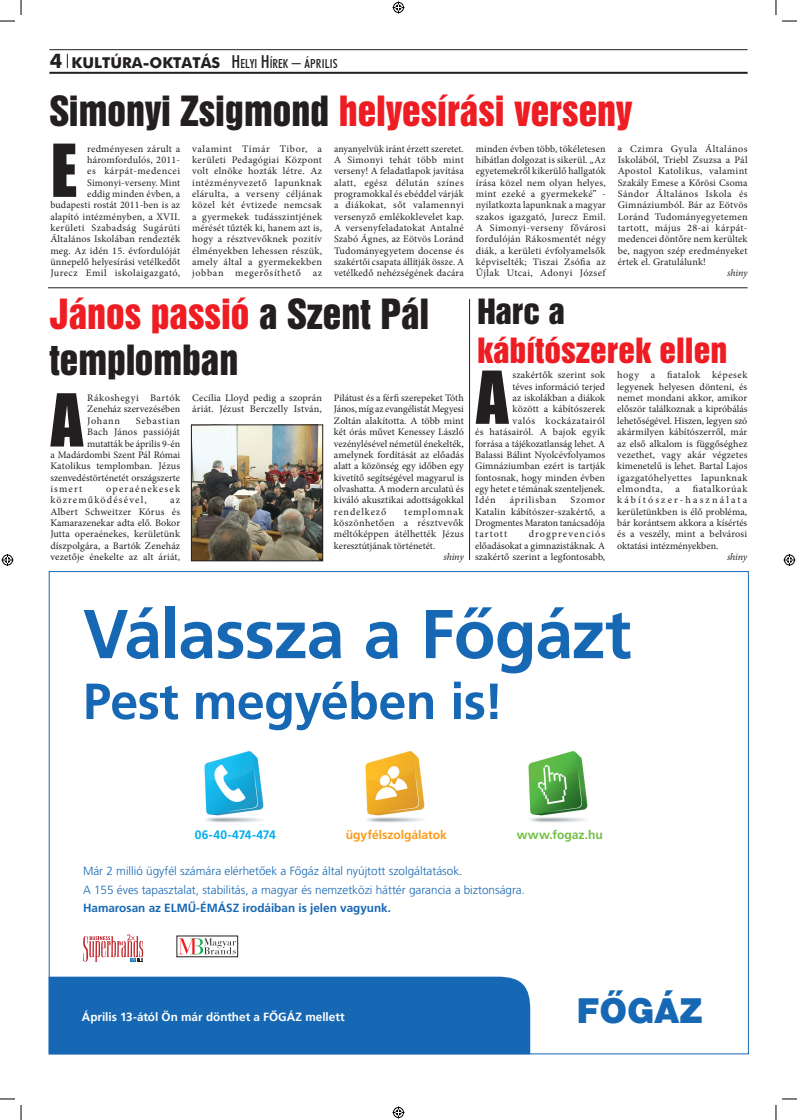
<style>
.page{position:relative;width:797px;height:1120px;background:#fff}
.page>*{position:absolute;margin:0;border:0;box-sizing:border-box;transform-origin:0 0}
.t1{font:68.9px "Frutiger Bol";letter-spacing:-.015em;color:#1768b4}
.iniciale_uj{font:67.4px "Impact";color:#231f20;scale:.95 1}
.t2{font:50.7px "Frutiger Bol";letter-spacing:-.01em;color:#1768b4}
.focim_4hasab{font:38px "Swiss 921 PFL";color:#ee1d23}
.focim_4hasab-2{font:38px/45.6px "Swiss 921 PFL";color:#231f20}
.t3{font:37.1px "Nimbus San DEE Blac";color:#1768b4}
.focim_4hasab-3{font:31.7px "Swiss 921 PFL";color:#ee1d23;scale:1.07 1}
.focim_4hasab-4{font:31.7px "Swiss 921 PFL";color:#231f20;scale:1.07 1}
.t4{font:700 15px "Futura Md PFL";color:#231f20}
.t5{font:12.3px "Frutiger Bol";letter-spacing:-.005em;color:#f89c1c}
.t6{font:12.3px "Frutiger Bol";letter-spacing:-.03em;color:#00aeef}
.t7{font:12.3px "Frutiger Bol";letter-spacing:-.005em;color:#71bf44}
.t8{font:11.9px/18.4px "Frutiger Lig";color:#1768b4}
.t9{font:11.9px "Frutiger Bol";color:#fff}
.kenyer_uj{font:10px/11.3px "Minion Pro";letter-spacing:.01em;color:#231f20;text-align:justify}
.kenyer_uj-2{font:10px/11.3px "Minion Pro";letter-spacing:.11em;color:#231f20}
.kenyer_uj-3{font:10px "Minion Pro";letter-spacing:-.01em;color:#231f20}
.kenyer_uj-4{font:10px "Minion Pro";letter-spacing:.045em;color:#231f20}
.kenyer_uj-5{font:italic 10px "Minion Pro";letter-spacing:-.015em;color:#231f20}
.kenyer_uj-6{font:10px "Minion Pro";letter-spacing:.065em;color:#231f20}
.kenyer_uj-7{font:10px "Minion Pro";letter-spacing:.07em;color:#231f20}
.s1{font-size:20px}
.s2{font-family:"Futura Md Cn PFL";font-weight:400;font-size:18px}
.s3{font-family:"Futura Md Cn PFL";font-weight:400;font-size:12.6px}
.s4{color:#231f20}
.s5{color:#ee1d23}
.s6{font-family:"Frutiger Bol"}
</style>
<div class="page">
<hr style="left:49px;top:72px;width:698px;height:2px;background:#231f20">
<hr style="left:49px;top:49px;width:698px;height:1px;background:#231f20">
<svg style="left:67px;top:54px;width:1px;height:14px"></svg>
<hr style="left:469px;top:299px;width:1px;height:261px;background:#231f20">
<hr style="left:48px;top:287px;width:699px;height:1px;background:#231f20">
<img style="left:193px;top:426px;width:127px;height:133px">
<div style="left:191px;top:424px;width:131px;height:137px;border:1px solid #231f20"></div>
<div style="left:49px;top:976px;width:481px;height:78px;background:#1768b4"></div>
<svg style="left:178px;top:938px;width:58px;height:16px"></svg>
<svg style="left:83px;top:934px;width:60px;height:27px"></svg>
<img style="left:204px;top:751px;width:60px;height:72px">
<img style="left:365px;top:751px;width:60px;height:72px">
<img style="left:528px;top:751px;width:60px;height:72px">
<svg style="left:0;top:0;width:22px;height:22px"></svg>
<svg style="left:0;top:1098px;width:22px;height:21px"></svg>
<svg style="left:775px;top:0;width:21px;height:22px"></svg>
<svg style="left:775px;top:1098px;width:21px;height:21px"></svg>
<svg style="left:392px;top:2px;width:12px;height:12px"></svg>
<svg style="left:392px;top:1106px;width:12px;height:12px"></svg>
<svg style="left:2px;top:554px;width:12px;height:12px"></svg>
<svg style="left:783px;top:554px;width:12px;height:12px"></svg>
<p class="t4" style="left:50px;top:54px;width:289px"><span class="s1">4</span> KULTÚRA-OKTATÁS <span class="s2">H</span><span class="s3">ELYI</span> <span class="s2">H</span><span class="s3">ÍREK</span> <span class="s2">–</span> <span class="s3">ÁPRILIS</span></p>
<p class="focim_4hasab" style="left:49px;top:86px;width:584px"><span class="s4">Simonyi Zsigmond</span> helyesírási verseny</p>
<p class="kenyer_uj" style="left:50px;top:143px;width:131px;text-align:right">redményesen zárult a háromfordulós, 2011-<br>es kárpát-medencei<br>Simonyi-verseny. Mint<br>eddig minden évben, a budapesti rostát 2011-ben is az alapító intézményben, a XVII. kerületi Szabadság Sugárúti<br>Általános Iskolában rendezték meg. Az idén 15. évfordulóját ünnepelő helyesírási vetélkedőt<br>Jurecz Emil iskolaigazgató,</p>
<p class="kenyer_uj" style="left:192px;top:143px;width:131px">valamint Tímár Tibor, a kerületi Pedagógiai Központ volt elnöke hozták létre. Az intézményvezető lapunknak elárulta, a verseny céljának közel két évtizede nemcsak a gyermekek tudásszintjének mérését tűzték ki, hanem azt is, hogy a résztvevőknek pozitív élményekben lehessen részük, amely által a gyermekekben jobban megerősíthető az</p>
<p class="kenyer_uj" style="left:334px;top:143px;width:131px">anyanyelvük iránt érzett szeretet.<br>A Simonyi tehát több mint verseny! A feladatlapok javítása alatt, egész délután színes programokkal és ebéddel várják a diákokat, sőt valamennyi versenyző emlékoklevelet kap.<br>A versenyfeladatokat Antalné Szabó Ágnes, az Eötvös Loránd Tudományegyetem docense és szakértői csapata állítják össze. A vetélkedő nehézségének dacára</p>
<p class="kenyer_uj" style="left:475px;top:143px;width:131px">minden évben több, tökéletesen hibátlan dolgozat is sikerül. „Az egyetemekről kikerülő hallgatók írása közel nem olyan helyes, mint ezeké a gyermekeké” - nyilatkozta lapunknak a magyar szakos igazgató, Jurecz Emil.<br>A Simonyi-verseny fővárosi fordulóján Rákosmentét négy diák, a kerületi évfolyamelsők képviselték; Tiszai Zsófia az Újlak Utcai, Adonyi József</p>
<p class="kenyer_uj" style="left:617px;top:143px;width:131px">a Czimra Gyula Általános Iskolából, Triebl Zsuzsa a Pál Apostol Katolikus, valamint Szakály Emese a Kőrösi Csoma Sándor Általános Iskola és Gimnáziumból. Bár az Eötvös Loránd Tudományegyetemen tartott, május 28-ai kárpát&shy;medencei döntőre nem kerültek be, nagyon szép eredményeket értek el. Gratulálunk!</p>
<p class="iniciale_uj" style="left:51px;top:118px;width:30px">E</p>
<p class="kenyer_uj-5" style="left:726px;top:266px;width:22px">shiny</p>
<p class="focim_4hasab-2" style="left:49px;top:291px;width:381px"><span class="s5">János passió</span> a Szent Pál templomban</p>
<p class="iniciale_uj" style="left:51px;top:367px;width:36px">A</p>
<p class="kenyer_uj" style="left:87px;top:392px;width:94px">Rákoshegyi Bartók Zeneház szervezésében Johann</p>
<p class="kenyer_uj-7" style="left:136px;top:414px;width:46px">Sebastian</p>
<p class="kenyer_uj" style="left:87px;top:426px;width:94px">Bach János passióját</p>
<p class="kenyer_uj" style="left:87px;top:437px;width:94px">mutatták be április 9-én</p>
<p class="kenyer_uj-3" style="left:50px;top:448px;width:131px">a Madárdombi Szent Pál Római</p>
<p class="kenyer_uj" style="left:50px;top:460px;width:131px">Katolikus templomban. Jézus</p>
<p class="kenyer_uj" style="left:50px;top:471px;width:131px">szenvedéstörténetét országszerte</p>
<p class="kenyer_uj" style="left:50px;top:483px;width:33px">ismert</p>
<p class="kenyer_uj-2" style="left:50px;top:483px;width:131px;text-indent:56px">operaénekesek közreműködésével,</p>
<p class="kenyer_uj" style="left:50px;top:494px;width:131px;text-indent:120px">az Albert Schweitzer Kórus és Kamarazenekar adta elő. Bokor Jutta operaénekes, kerületünk díszpolgára, a Bartók Zeneház vezetője énekelte az alt áriát,</p>
<p class="kenyer_uj" style="left:192px;top:392px;width:131px">Cecília Lloyd pedig a szoprán áriát. Jézust Berczelly István,</p>
<p class="kenyer_uj" style="left:334px;top:392px;width:131px">Pilátust és a férfi szerepeket Tóth János, míg az evangélistát Megyesi Zoltán alakította. A több mint két órás művet Kenessey László vezénylésével németül énekelték, amelynek fordítását az előadás alatt a közönség egy időben egy kivetítő segítségével magyarul is olvashatta. A modern arculatú és kiváló akusztikai adottságokkal rendelkező</p>
<p class="kenyer_uj" style="left:334px;top:505px;width:131px;text-indent:70px">templomnak köszönhetően a résztvevők méltóképpen átélhették Jézus keresztútjának történetét.</p>
<p class="kenyer_uj-5" style="left:443px;top:550px;width:22px">shiny</p>
<p class="focim_4hasab-4" style="left:476px;top:291px;width:84px">Harc a</p>
<p class="focim_4hasab-3" style="left:476px;top:329px;width:235px">kábítószerek ellen</p>
<p class="iniciale_uj" style="left:475px;top:345px;width:36px">A</p>
<p class="kenyer_uj" style="left:512px;top:369px;width:94px">szakértők szerint sok</p>
<p class="kenyer_uj" style="left:512px;top:381px;width:94px">téves információ terjed</p>
<p class="kenyer_uj" style="left:512px;top:392px;width:94px">az iskolákban a diákok</p>
<p class="kenyer_uj" style="left:512px;top:403px;width:94px">között a kábítószerek</p>
<p class="kenyer_uj-4" style="left:512px;top:414px;width:94px">valós kockázatairól</p>
<p class="kenyer_uj" style="left:475px;top:426px;width:131px">és hatásairól. A bajok egyik</p>
<p class="kenyer_uj" style="left:475px;top:437px;width:131px">forrása a tájékozatlanság lehet. A</p>
<p class="kenyer_uj" style="left:475px;top:449px;width:131px">Balassi Bálint Nyolcévfolyamos</p>
<p class="kenyer_uj" style="left:475px;top:460px;width:131px">Gimnáziumban ezért is tartják</p>
<p class="kenyer_uj" style="left:475px;top:471px;width:131px">fontosnak, hogy minden évben</p>
<p class="kenyer_uj" style="left:475px;top:483px;width:131px">egy hetet e témának szenteljenek.</p>
<p class="kenyer_uj" style="left:475px;top:494px;width:22px">Idén</p>
<p class="kenyer_uj-6" style="left:509px;top:493px;width:48px">áprilisban</p>
<p class="kenyer_uj" style="left:475px;top:494px;width:132px;text-indent:95px">Szomor Katalin kábítószer-szakértő, a Drogmentes Maraton tanácsadója tartott</p>
<p class="kenyer_uj" style="left:475px;top:528px;width:131px;text-indent:54px">drogprevenciós előadásokat a gimnazistáknak. A szakértő szerint a legfontosabb,</p>
<p class="kenyer_uj" style="left:616px;top:369px;width:132px">hogy a fiatalok képesek legyenek helyesen dönteni, és nemet mondani akkor, amikor először találkoznak a kipróbálás lehetőségével. Hiszen, legyen szó akármilyen kábítószerről, már az első alkalom is függőséghez vezethet, vagy akár végzetes kimenetelű is lehet. Bartal Lajos igazgatóhelyettes lapunknak elmondta,</p>
<p class="kenyer_uj" style="left:616px;top:483px;width:132px;text-indent:75px">fiatalkorúak kábítószer-használata kerületünkben is élő probléma, bár korántsem akkora a kísértés és a veszély, mint a belvárosi oktatási intézményekben.</p>
<p class="kenyer_uj-5" style="left:726px;top:550px;width:22px">shiny</p>
<p class="kenyer_uj" style="left:675px;top:483px;width:6px">a</p>
<p class="t1" style="left:83px;top:593px;width:549px">Válassza a Főgázt</p>
<p class="t2" style="left:83px;top:671px;width:422px">Pest megyében is!</p>
<p class="t6" style="left:195px;top:826px;width:82px">06-40-474-474</p>
<p class="t5" style="left:345px;top:826px;width:103px">ügyfélszolgálatok</p>
<p class="t7" style="left:516px;top:826px;width:87px">www.fogaz.hu</p>
<p class="t8" style="left:83px;top:861px;width:443px">Már 2 millió ügyfél számára elérhetőek a Főgáz által nyújtott szolgáltatások.<br>A 155 éves tapasztalat, stabilitás, a magyar és nemzetközi háttér garancia a biztonságra.<br><span class="s6">Hamarosan az ELMŰ-ÉMÁSZ irodáiban is jelen vagyunk.</span></p>
<p class="t9" style="left:82px;top:1009px;width:264px">Április 13-ától Ön már dönthet a FŐGÁZ mellett</p>
<p class="t3" style="left:576px;top:988px;width:127px">FŐGÁZ</p>
</div>
